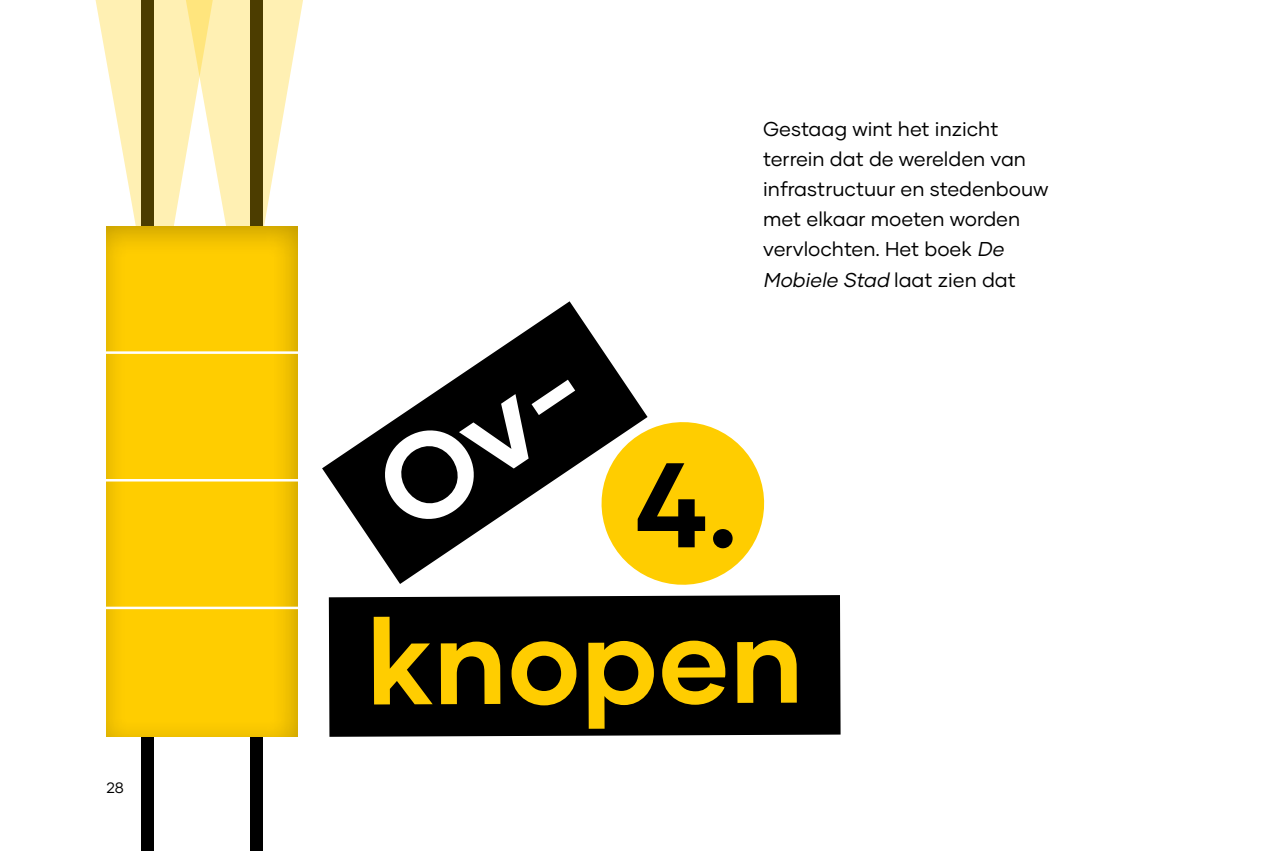
<style>
.page{position:relative;width:1276px;height:851px;background:#fff}
.page>*{position:absolute;margin:0;border:0;box-sizing:border-box;transform-origin:0 0}
.t1{font:700 120px "Gilmer";letter-spacing:-.005em;color:#ffcd00}
.t2{font:700 120px "Gilmer";color:#000}
.t3{font:20px/30px "Gilmer";color:#000}
.t4{font:15px "Gilmer";color:#000}
.s1{font-style:italic}
</style>
<div class="page">
<div style="left:141px;top:0;width:13px;height:850px;background:#000"></div>
<div style="left:250px;top:0;width:13px;height:850px;background:#000"></div>
<svg style="left:95px;top:0;width:208px;height:221px"></svg>
<div style="left:103px;top:221px;width:195px;height:515px;background:#000;opacity:.25"></div>
<hr style="left:92px;top:351px;width:220px;height:3px;background:#fff">
<hr style="left:92px;top:479px;width:220px;height:2px;background:#fff">
<hr style="left:92px;top:606px;width:220px;height:3px;background:#fff">
<svg style="left:647px;top:416px;width:118px;height:169px"></svg>
<svg style="left:322px;top:301px;width:325px;height:283px"></svg>
<div style="left:329px;top:595px;width:511px;height:141px;background:#000"></div>
<svg style="left:368px;top:379px;width:207px;height:156px"></svg>
<p class="t4" style="left:106px;top:778px;width:19px">28</p>
<p class="t3" style="left:763px;top:114px;width:287px">Gestaag wint het inzicht terrein dat de werelden van infrastructuur en stedenbouw met elkaar moeten worden vervlochten. Het boek <span class="s1">De<br>Mobiele Stad</span> l a a t z i e n d a t</p>
<h1 class="t2" style="left:634px;top:429px;width:105px">4.</h1>
<h1 class="t1" style="left:366px;top:586px;width:440px">knopen</h1>
</div>
